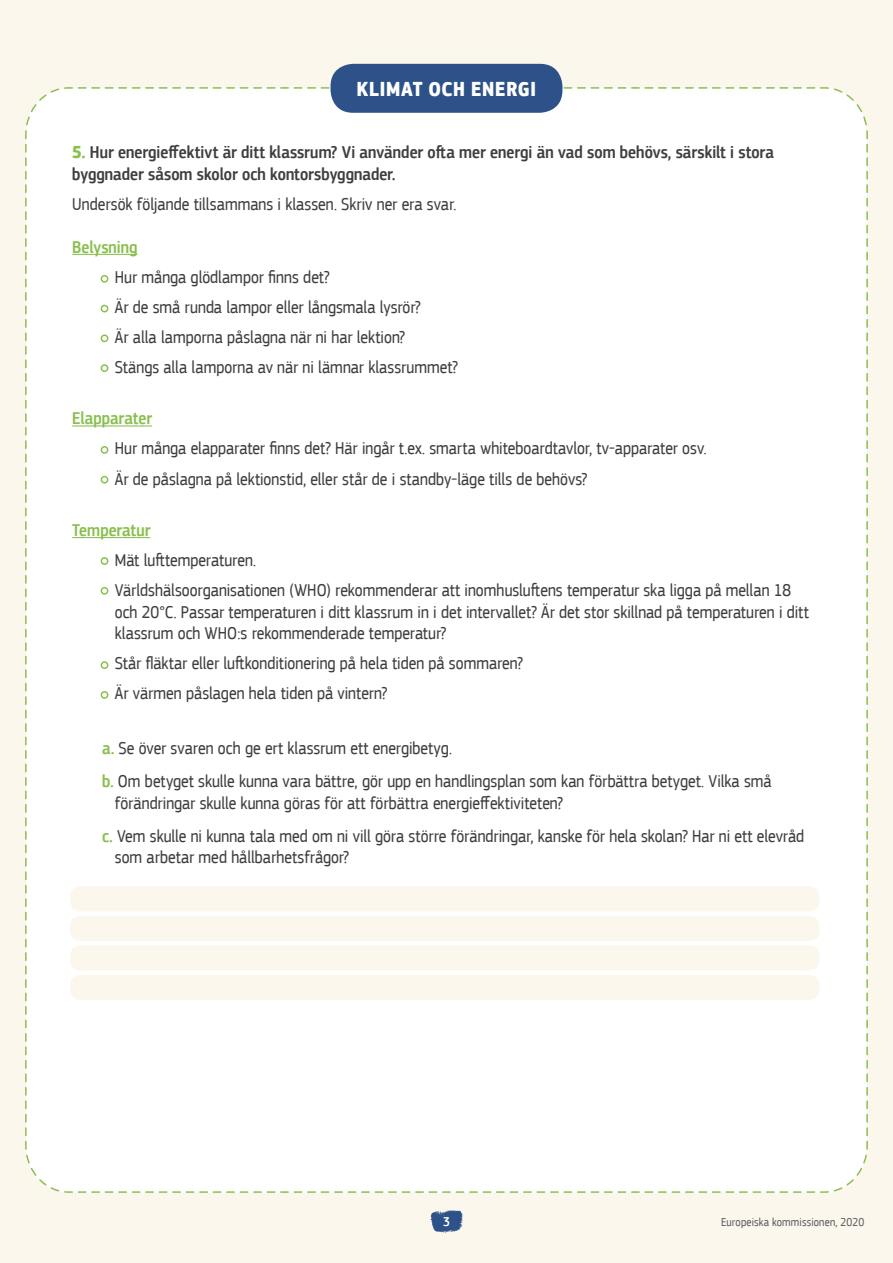
<style>
.page{position:relative;width:893px;height:1263px;background:#fcf7ed}
.page>*{position:absolute;margin:0;border:0;box-sizing:border-box;transform-origin:0 0}
.t1{font:700 21px "EC Square Sans Cond Pro";letter-spacing:.04em;color:#fff}
.t2{font:18px/21.6px "EC Square Sans Cond Pro";color:#3f3f40}
.t3{font:500 18px/21.6px "EC Square Sans Cond Pro";letter-spacing:.005em;color:#3f3f40}
.t4{font:500 18px "EC Square Sans Cond Pro";color:#8abf4f}
.t5{font:500 13.5px "EC Square Sans Cond Pro";color:#fff}
.t6{font:12px "EC Square Sans Cond Pro";letter-spacing:.015em;color:#5d5f5f}
.s1{font-weight:700;color:#8abf4f}
.s2{font-weight:500;color:#8abf4f}
</style>
<div class="page">
<div style="left:25px;top:86px;width:843px;height:1107px;background:#fff"></div>
<hr style="left:72px;top:254px;width:65px;height:1px;background:#8abf4f">
<hr style="left:72px;top:425px;width:80px;height:1px;background:#8abf4f">
<hr style="left:72px;top:537px;width:78px;height:1px;background:#8abf4f">
<div style="left:70px;top:886px;width:749px;height:25px;background:#fcf7ed;border-radius:10px"></div>
<div style="left:70px;top:945px;width:749px;height:25px;background:#fcf7ed;border-radius:10px"></div>
<div style="left:70px;top:916px;width:749px;height:25px;background:#fcf7ed;border-radius:10px"></div>
<div style="left:70px;top:975px;width:749px;height:25px;background:#fcf7ed;border-radius:10px"></div>
<div style="left:101px;top:276px;width:7px;height:6px;background:#fff;border-radius:50%"></div>
<div style="left:101px;top:275px;width:7px;height:8px;border:2px solid #8abf4f;border-radius:50%"></div>
<div style="left:101px;top:335px;width:7px;height:6px;background:#fff;border-radius:50%"></div>
<div style="left:101px;top:334px;width:7px;height:8px;border:2px solid #8abf4f;border-radius:50%"></div>
<div style="left:101px;top:447px;width:7px;height:6px;background:#fff;border-radius:50%"></div>
<div style="left:101px;top:446px;width:7px;height:8px;border:2px solid #8abf4f;border-radius:50%"></div>
<div style="left:101px;top:558px;width:7px;height:6px;background:#fff;border-radius:50%"></div>
<div style="left:101px;top:557px;width:7px;height:8px;border:2px solid #8abf4f;border-radius:50%"></div>
<div style="left:101px;top:662px;width:7px;height:6px;background:#fff;border-radius:50%"></div>
<div style="left:101px;top:661px;width:7px;height:8px;border:2px solid #8abf4f;border-radius:50%"></div>
<div style="left:101px;top:305px;width:7px;height:7px;background:#fff;border-radius:50%"></div>
<div style="left:101px;top:305px;width:7px;height:7px;border:2px solid #8abf4f;border-radius:50%"></div>
<div style="left:101px;top:365px;width:7px;height:6px;background:#fff;border-radius:50%"></div>
<div style="left:101px;top:364px;width:7px;height:8px;border:2px solid #8abf4f;border-radius:50%"></div>
<div style="left:101px;top:476px;width:7px;height:7px;background:#fff;border-radius:50%"></div>
<div style="left:101px;top:476px;width:7px;height:8px;border:2px solid #8abf4f;border-radius:50%"></div>
<div style="left:101px;top:588px;width:7px;height:6px;background:#fff;border-radius:50%"></div>
<div style="left:101px;top:587px;width:7px;height:8px;border:2px solid #8abf4f;border-radius:50%"></div>
<div style="left:101px;top:692px;width:7px;height:6px;background:#fff;border-radius:50%"></div>
<div style="left:101px;top:691px;width:7px;height:8px;border:2px solid #8abf4f;border-radius:50%"></div>
<svg style="left:430px;top:1210px;width:33px;height:23px"></svg>
<div style="left:331px;top:64px;width:231px;height:49px;background:#2c5289;border-radius:22px"></div>
<p class="t1" style="left:357px;top:76px;width:181px">KLIMAT OCH ENERGI</p>
<p class="t3" style="left:72px;top:142px;width:703px"><span class="s1">5.</span> Hur energieffektivt är ditt klassrum? Vi använder ofta mer energi än vad som behövs, särskilt i stora byggnader såsom skolor och kontorsbyggnader.</p>
<p class="t2" style="left:72px;top:193px;width:385px">Undersök följande tillsammans i klassen. Skriv ner era svar.</p>
<p class="t4" style="left:72px;top:236px;width:67px">Belysning</p>
<p class="t2" style="left:102px;top:266px;width:229px">• Hur många glödlampor finns det?</p>
<p class="t2" style="left:102px;top:296px;width:320px">• Är de små runda lampor eller långsmala lysrör?</p>
<p class="t2" style="left:102px;top:326px;width:305px">• Är alla lamporna påslagna när ni har lektion?</p>
<p class="t2" style="left:102px;top:356px;width:358px">• Stängs alla lamporna av när ni lämnar klassrummet?</p>
<p class="t4" style="left:72px;top:408px;width:81px">Elapparater</p>
<p class="t2" style="left:102px;top:438px;width:606px">• Hur många elapparater finns det? Här ingår t.ex. smarta whiteboardtavlor, tv-apparater osv.</p>
<p class="t2" style="left:102px;top:468px;width:487px">• Är de påslagna på lektionstid, eller står de i standby-läge tills de behövs?</p>
<p class="t4" style="left:72px;top:520px;width:80px">Temperatur</p>
<p class="t2" style="left:102px;top:550px;width:155px">• Mät lufttemperaturen.</p>
<p class="t2" style="left:115px;top:580px;width:695px;text-indent:-13px">• Världshälsoorganisationen (WHO) rekommenderar att inomhusluftens temperatur ska ligga på mellan 18 och 20°C. Passar temperaturen i ditt klassrum in i det intervallet? Är det stor skillnad på temperaturen i ditt klassrum och WHO:s rekommenderade temperatur?</p>
<p class="t2" style="left:102px;top:653px;width:422px">• Står fläktar eller luftkonditionering på hela tiden på sommaren?</p>
<p class="t2" style="left:102px;top:683px;width:287px">• Är värmen påslagen hela tiden på vintern?</p>
<p class="t2" style="left:102px;top:732px;width:671px;line-height:33px"><span class="s2">a.</span> Se över svaren och ge ert klassrum ett energibetyg.<br><span class="s2">b.</span> Om betyget skulle kunna vara bättre, gör upp en handlingsplan som kan förbättra betyget. Vilka små</p>
<p class="t2" style="left:102px;top:786px;width:704px;line-height:33px;text-indent:13px">förändringar skulle kunna göras för att förbättra energieffektiviteten?<br><span class="s2">c.</span> Vem skulle ni kunna tala med om ni vill göra större förändringar, kanske för hela skolan? Har ni ett elevråd</p>
<p class="t2" style="left:115px;top:847px;width:236px">som arbetar med hållbarhetsfrågor?</p>
<p class="t5" style="left:443px;top:1213px;width:8px">3</p>
<p class="t6" style="left:721px;top:1215px;width:145px">Europeiska kommissionen, 2020</p>
</div>
